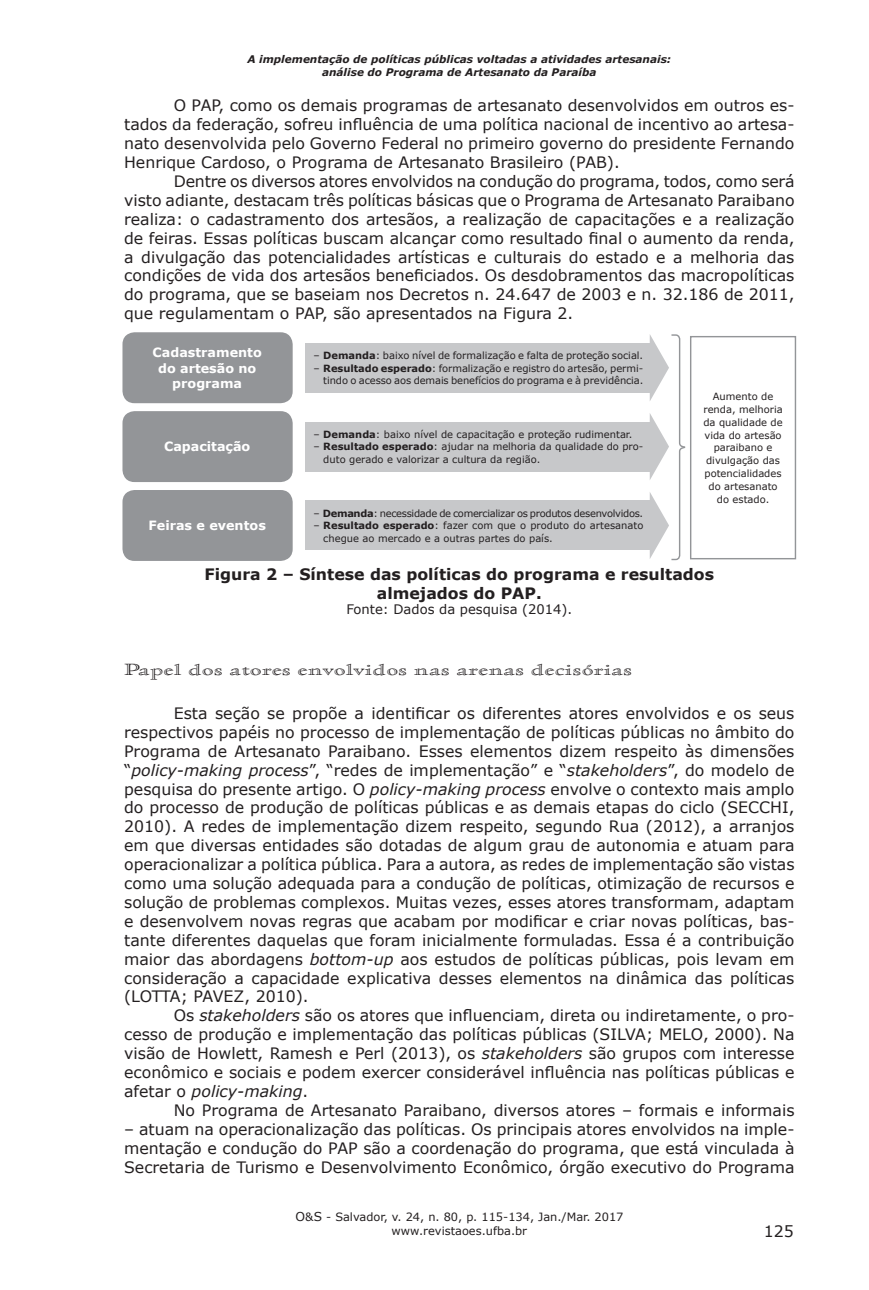
<style>
.page{position:relative;width:869px;height:1290px;background:#fff}
.page>*{position:absolute;margin:0;border:0;box-sizing:border-box;transform-origin:0 0}
.t1{font:17.5px "Cloister Open Face BT";color:#231f20;scale:1.5 1}
.t2{font:15.75px/18.9px "Verdana";color:#231f20;text-align:justify}
.t3{font:700 15.75px/18.9px "Verdana";color:#231f20;text-align:center}
.t4{font:13.12px "Verdana";color:#231f20}
.t5{font:700 12.78px/15.2px "Verdana";color:#fff;text-align:center}
.t6{font:11.38px/13.7px "Verdana";color:#231f20;text-align:center}
.t7{font:italic 700 10.5px/12.6px "Verdana";color:#231f20;text-align:center}
.t8{font:9.97px/12.8px "Verdana";color:#231f20}
.t9{font:9.97px "Verdana";letter-spacing:-.03em;color:#231f20}
.s1{font-weight:700}
.s2{font-style:italic}
.s3{font-size:12.25px}
</style>
<div class="page">
<div style="left:689px;top:336px;width:106px;height:223px;border:1px solid #939598"></div>
<div style="left:122px;top:332px;width:170px;height:71px;background:#939598;border-radius:12px"></div>
<div style="left:305px;top:343px;width:346px;height:49px;background:#c7c8ca"></div>
<div style="left:122px;top:411px;width:170px;height:71px;background:#939598;border-radius:12px"></div>
<div style="left:305px;top:422px;width:346px;height:49px;background:#c7c8ca"></div>
<div style="left:122px;top:490px;width:170px;height:71px;background:#939598;border-radius:12px"></div>
<div style="left:305px;top:501px;width:346px;height:49px;background:#c7c8ca"></div>
<svg style="left:649px;top:334px;width:37px;height:227px"></svg>
<p class="t7" style="left:247px;top:53px;width:425px">A implementação de políticas públicas voltadas a atividades artesanais: análise do Programa de Artesanato da Paraíba</p>
<p class="t2" style="left:124px;top:96px;width:671px;text-indent:50px">O PAP, como os demais programas de artesanato desenvolvidos em outros es&shy;tados da federação, sofreu influência de uma política nacional de incentivo ao artesa&shy;nato desenvolvida pelo Governo Federal no primeiro governo do presidente Fernando Henrique Cardoso, o Programa de Artesanato Brasileiro (PAB).</p>
<p class="t2" style="left:124px;top:172px;width:671px;text-indent:50px">Dentre os diversos atores envolvidos na condução do programa, todos, como será visto adiante, destacam três políticas básicas que o Programa de Artesanato Paraibano realiza: o cadastramento dos artesãos, a realização de capacitações e a realização de feiras. Essas políticas buscam alcançar como resultado final o aumento da renda, a divulgação das potencialidades artísticas e culturais do estado e a melhoria das condições de vida dos artesãos beneficiados. Os desdobramentos das macropolíticas do programa, que se baseiam nos Decretos n. 24.647 de 2003 e n. 32.186 de 2011, que regulamentam o PAP, são apresentados na Figura 2.</p>
<p class="t5" style="left:153px;top:345px;width:111px">Cadastramento do artesão no programa</p>
<p class="t8" style="left:313px;top:349px;width:331px">– <span class="s1">Demanda</span>: baixo nível de formalização e falta de proteção social.</p>
<p class="t8" style="left:313px;top:361px;width:331px;text-align:right">– <span class="s1">Resultado esperado</span>: formalização e registro do artesão, permi&shy;tindo o acesso aos demais benefícios do programa e à previdência.</p>
<p class="t5" style="left:164px;top:439px;width:88px">Capacitação</p>
<p class="t8" style="left:313px;top:427px;width:320px">– <span class="s1">Demanda</span>: baixo nível de capacitação e proteção rudimentar.</p>
<p class="t8" style="left:323px;top:440px;width:321px;text-indent:-10px">– <span class="s1">Resultado esperado</span>: ajudar na melhoria da qualidade do pro&shy;duto gerado e valorizar a cultura da região.</p>
<p class="t8" style="left:703px;top:390px;width:81px;text-align:center">Aumento de renda, melhoria da qualidade de vida do artesão paraibano e divulgação das potencialidades do artesanato do estado.</p>
<p class="t9" style="left:313px;top:506px;width:331px">– <span class="s1">Demanda</span>: necessidade de comercializar os produtos desenvolvidos.</p>
<p class="t8" style="left:323px;top:519px;width:321px;text-indent:-10px">– <span class="s1">Resultado esperado</span>: fazer com que o produto do artesanato chegue ao mercado e a outras partes do país.</p>
<p class="t3" style="left:204px;top:564px;width:511px">Figura 2 – Síntese das políticas do programa e resultados almejados do PAP.</p>
<p class="t4" style="left:346px;top:601px;width:227px">Fonte: Dados da pesquisa (2014).</p>
<p class="t5" style="left:148px;top:518px;width:119px">Feiras e eventos</p>
<p class="t1" style="left:124px;top:660px;width:340px">Papel dos atores envolvidos nas arenas decisórias</p>
<p class="t2" style="left:124px;top:703px;width:671px;text-indent:50px">Esta seção se propõe a identificar os diferentes atores envolvidos e os seus respectivos papéis no processo de implementação de políticas públicas no âmbito do Programa de Artesanato Paraibano. Esses elementos dizem respeito às dimensões “<span class="s2">policy-making process</span>”, “redes de implementação” e “<span class="s2">stakeholders</span>”, do modelo de pesquisa do presente artigo. O <span class="s2">policy-making process</span> envolve o contexto mais amplo do processo de produção de políticas públicas e as demais etapas do ciclo (SECCHI, 2010). A redes de implementação dizem respeito, segundo Rua (2012), a arranjos em que diversas entidades são dotadas de algum grau de autonomia e atuam para operacionalizar a política pública. Para a autora, as redes de implementação são vistas como uma solução adequada para a condução de políticas, otimização de recursos e solução de problemas complexos. Muitas vezes, esses atores transformam, adaptam e desenvolvem novas regras que acabam por modificar e criar novas políticas, bas&shy;tante diferentes daquelas que foram inicialmente formuladas. Essa é a contribuição maior das abordagens <span class="s2">bottom-up</span> aos estudos de políticas públicas, pois levam em consideração a capacidade explicativa desses elementos na dinâmica das políticas (LOTTA; PAVEZ, 2010).</p>
<p class="t2" style="left:124px;top:1006px;width:671px;text-indent:50px">Os <span class="s2">stakeholders</span> são os atores que influenciam, direta ou indiretamente, o pro&shy;cesso de produção e implementação das políticas públicas (SILVA; MELO, 2000). Na visão de Howlett, Ramesh e Perl (2013), os <span class="s2">stakeholders</span> são grupos com interesse econômico e sociais e podem exercer considerável influência nas políticas públicas e afetar o <span class="s2">policy-making</span>.</p>
<p class="t2" style="left:174px;top:1100px;width:622px">No Programa de Artesanato Paraibano, diversos atores – formais e informais</p>
<p class="t2" style="left:124px;top:1119px;width:671px">– atuam na operacionalização das políticas. Os principais atores envolvidos na imple&shy;mentação e condução do PAP são a coordenação do programa, que está vinculada à Secretaria de Turismo e Desenvolvimento Econômico, órgão executivo do Programa</p>
<p class="t6" style="left:295px;top:1210px;width:329px"><span class="s3">o</span>&amp;<span class="s3">s</span> - Salvador, v. 24, n. 80, p. 115-134, Jan./Mar. 2017 www.revistaoes.ufba.br</p>
<p class="t2" style="left:763px;top:1221px;width:32px">125</p>
</div>
